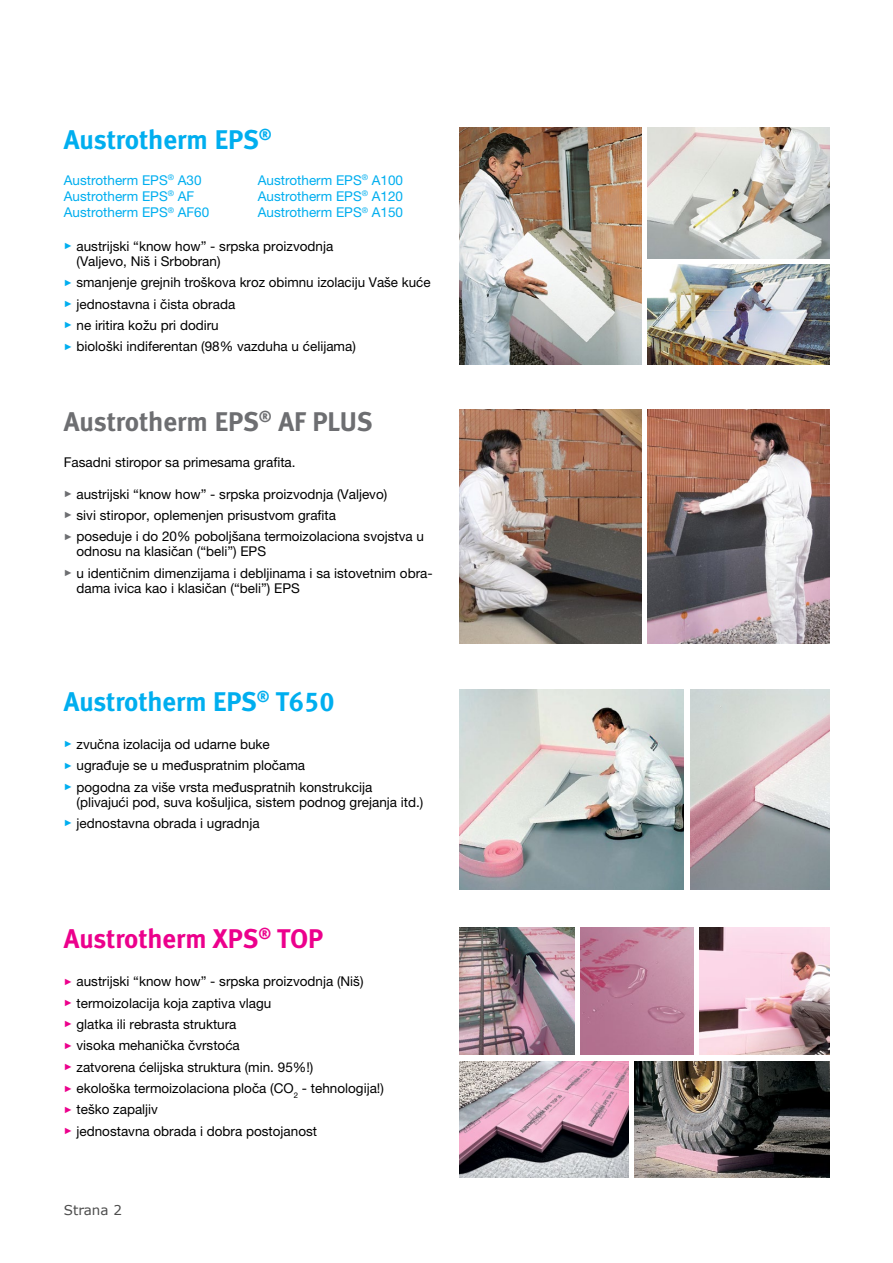
<style>
.page{position:relative;width:893px;height:1263px;background:#fff}
.page>*{position:absolute;margin:0;border:0;box-sizing:border-box;transform-origin:0 0}
.t1{font:700 27px "Meta";color:#00aeef}
.t2{font:700 27px "Meta";color:#6d6e71}
.t3{font:700 27px "Meta";color:#ec008c}
.t4{font:13.5px/21.5px "Helvetica Neue LT Pro";color:#000}
.t5{font:13.5px/16.2px "Helvetica Neue LT Pro";color:#00aeef}
.t6{font:13.5px "Verdana";color:#4d4d4d}
.s1{font-family:"Arial";font-size:9px;color:#00aeef}
.s2{font-family:"Arial";font-size:9px;color:#6d6e71}
.s3{font-family:"Meta Pro"}
.s4{font-family:"Arial";font-size:9px;color:#ec008c}
</style>
<div class="page">
<img style="left:459px;top:128px;width:182px;height:237px">
<img style="left:648px;top:128px;width:181px;height:130px">
<img style="left:648px;top:264px;width:181px;height:101px">
<img style="left:459px;top:410px;width:182px;height:233px">
<img style="left:459px;top:690px;width:225px;height:200px">
<img style="left:648px;top:410px;width:181px;height:233px">
<img style="left:690px;top:690px;width:139px;height:200px">
<img style="left:459px;top:1061px;width:169px;height:117px">
<img style="left:635px;top:1061px;width:194px;height:117px">
<img style="left:699px;top:927px;width:130px;height:127px">
<img style="left:459px;top:927px;width:115px;height:127px">
<img style="left:580px;top:927px;width:113px;height:127px">
<h1 class="t1" style="left:64px;top:123px;width:209px">Austrotherm EPS<sup>®</sup></h1>
<p class="t5" style="left:64px;top:172px;width:147px">Austrotherm EPS<sup>®</sup> A30<br>Austrotherm EPS<sup>®</sup> AF<br>Austrotherm EPS<sup>®</sup> AF60</p>
<p class="t5" style="left:258px;top:172px;width:147px;text-align:justify">Austrotherm EPS<sup>®</sup> A100<br>Austrotherm EPS<sup>®</sup> A120<br>Austrotherm EPS<sup>®</sup> A150</p>
<p class="t4" style="left:77px;top:238px;width:258px;line-height:15px;text-indent:-13px"><span class="s1">►</span> austrijski “know how” - srpska proizvodnja (Valjevo, Niš i Srbobran)</p>
<p class="t4" style="left:64px;top:271px;width:368px"><span class="s1">►</span> smanjenje grejnih troškova kroz obimnu izolaciju Vaše kuće <span class="s1">►</span> jednostavna i čista obrada<br><span class="s1">►</span> ne iritira kožu pri dodiru<br><span class="s1">►</span> biološki indiferentan (98% vazduha u ćelijama)</p>
<h1 class="t2" style="left:64px;top:405px;width:310px">Austrotherm EPS<sup>®</sup> AF PLUS</h1>
<p class="t4" style="left:64px;top:451px;width:233px">Fasadni stiropor sa primesama grafita.</p>
<p class="t4" style="left:64px;top:483px;width:362px"><span class="s2">►</span> austrijski “know how” - srpska proizvodnja (Valjevo)<br><span class="s2">►</span> sivi stiropor, oplemenjen prisustvom grafita<br><span class="s2">►</span> poseduje i do 20% poboljšana termoizolaciona svojstva u</p>
<p class="t4" style="left:64px;top:541px;width:370px;text-indent:13px">odnosu na klasičan (“beli”) EPS<br><span class="s2">►</span> u identičnim dimenzijama i debljinama i sa istovetnim obra-</p>
<p class="t4" style="left:77px;top:577px;width:225px">dama ivica kao i klasičan (“beli”) EPS</p>
<h1 class="t1" style="left:64px;top:685px;width:272px">Austrotherm EPS<sup>®</sup> T<span class="s3">650</span></h1>
<p class="t4" style="left:64px;top:733px;width:310px"><span class="s1">►</span> zvučna izolacija od udarne buke<br><span class="s1">►</span> ugrađuje se u međuspratnim pločama<br><span class="s1">►</span> pogodna za više vrsta međuspratnih konstrukcija</p>
<p class="t4" style="left:64px;top:791px;width:361px;text-indent:13px">(plivajući pod, suva košuljica, sistem podnog grejanja itd.) <span class="s1">►</span> jednostavna obrada i ugradnja</p>
<h1 class="t3" style="left:64px;top:922px;width:261px">Austrotherm XPS<sup>®</sup> TOP</h1>
<p class="t4" style="left:64px;top:970px;width:322px"><span class="s4">►</span> austrijski “know how” - srpska proizvodnja (Niš)<br><span class="s4">►</span> termoizolacija koja zaptiva vlagu<br><span class="s4">►</span> glatka ili rebrasta struktura<br><span class="s4">►</span> visoka mehanička čvrstoća<br><span class="s4">►</span> zatvorena ćelijska struktura (min. 95%!)<br><span class="s4">►</span> ekološka termoizolaciona ploča (CO<sub>2</sub> - tehnologija!) <span class="s4">►</span> teško zapaljiv<br><span class="s4">►</span> jednostavna obrada i dobra postojanost</p>
<p class="t6" style="left:64px;top:1200px;width:60px">Strana 2</p>
</div>
